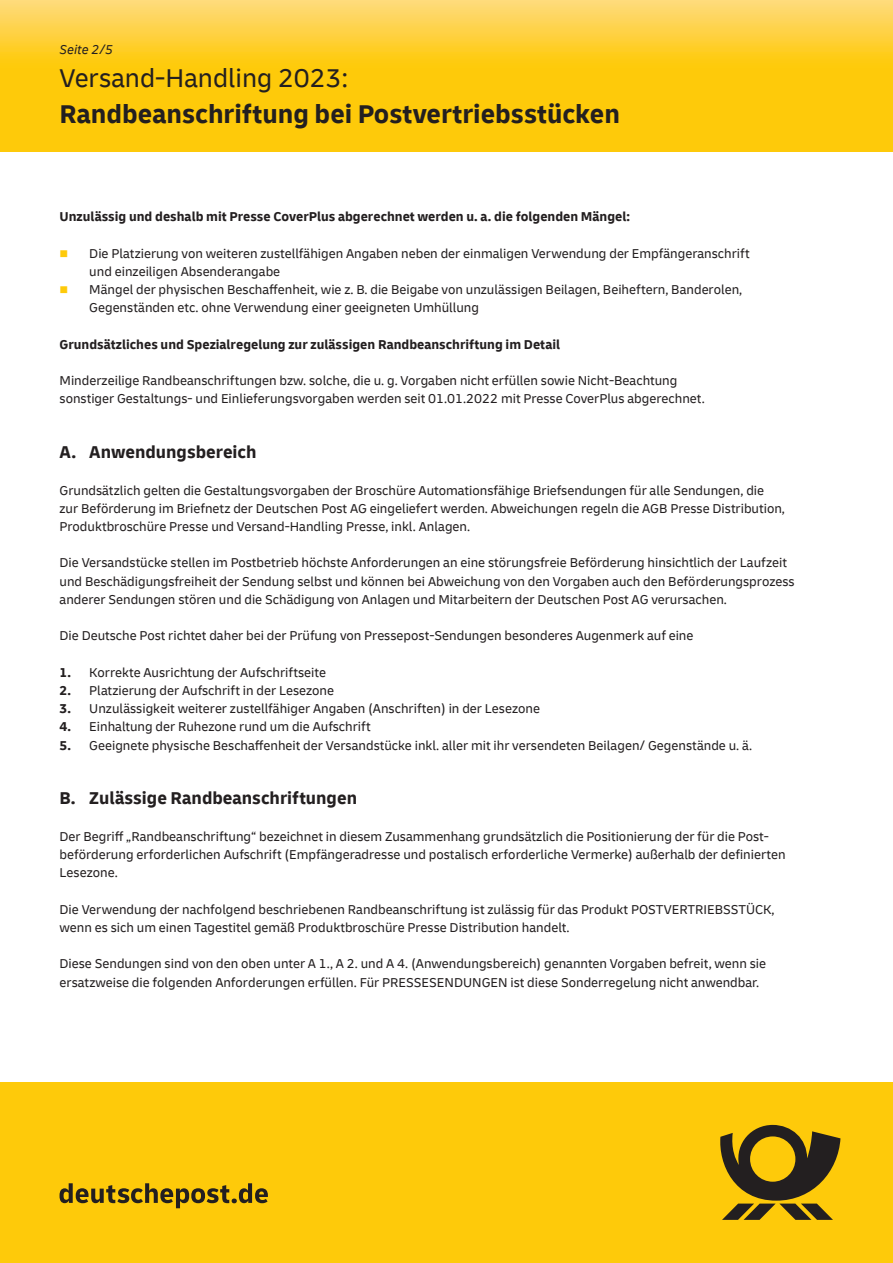
<style>
.page{position:relative;width:893px;height:1263px;background:#fff}
.page>*{position:absolute;margin:0;border:0;box-sizing:border-box;transform-origin:0 0}
.t1{font:700 27px "Delivery";color:#231f20}
.t2{font:27px "Delivery";color:#231f20}
.t3{font:700 18px "Delivery";color:#231f20}
.t4{font:13.5px/18.1px "Delivery";color:#231f20}
.t5{font:700 13.5px "Delivery";color:#231f20}
.t6{font:italic 13.5px "Delivery";color:#231f20}
.s1{color:#feca0a}
.s2{font-weight:700}
</style>
<div class="page">
<svg style="left:0;top:0;width:893px;height:152px;background:#fecd22"></svg>
<div style="left:0;top:1083px;width:893px;height:180px;background:#feca0a"></div>
<svg style="left:60px;top:1183px;width:208px;height:25px"></svg>
<svg style="left:720px;top:1125px;width:120px;height:95px"></svg>
<p class="t6" style="left:60px;top:40px;width:55px">Seite 2/5</p>
<h1 class="t2" style="left:60px;top:62px;width:290px">Versand-Handling 2023:</h1>
<h1 class="t1" style="left:60px;top:97px;width:562px">Randbeanschriftung bei Postvertriebsstücken</h1>
<p class="t5" style="left:60px;top:208px;width:572px">Unzulässig und deshalb mit Presse CoverPlus abgerechnet werden u. a. die folgenden Mängel:</p>
<p class="t4" style="left:89px;top:244px;width:662px;text-indent:-30px"><span class="s1">■</span> Die Platzierung von weiteren zustellfähigen Angaben neben der einmaligen Verwendung der Empfängeranschrift und einzeiligen Absenderangabe</p>
<p class="t4" style="left:89px;top:280px;width:654px;text-indent:-30px"><span class="s1">■</span> Mängel der physischen Beschaffenheit, wie z. B. die Beigabe von unzulässigen Beilagen, Beiheftern, Banderolen,<br>Gegenständen etc. ohne Verwendung einer geeigneten Umhüllung</p>
<p class="t5" style="left:60px;top:336px;width:502px">Grundsätzliches und Spezialregelung zur zulässigen Randbeanschriftung im Detail</p>
<p class="t4" style="left:60px;top:371px;width:647px">Minderzeilige Randbeanschriftungen bzw. solche, die u. g. Vorgaben nicht erfüllen sowie Nicht-Beachtung sonstiger Gestaltungs- und Einlieferungsvorgaben werden seit 01.01.2022 mit Presse CoverPlus abgerechnet.</p>
<h2 class="t3" style="left:60px;top:441px;width:199px">A. Anwendungsbereich</h2>
<p class="t4" style="left:60px;top:481px;width:727px">Grundsätzlich gelten die Gestaltungsvorgaben der Broschüre Automationsfähige Briefsendungen für alle Sendungen, die zur Beförderung im Briefnetz der Deutschen Post AG eingeliefert werden. Abweichungen regeln die AGB Presse Distribution,<br>Produktbroschüre Presse und Versand-Handling Presse, inkl. Anlagen.</p>
<p class="t4" style="left:60px;top:554px;width:737px">Die Versandstücke stellen im Postbetrieb höchste Anforderungen an eine störungsfreie Beförderung hinsichtlich der Laufzeit und Beschädigungsfreiheit der Sendung selbst und können bei Abweichung von den Vorgaben auch den Beförderungsprozess anderer Sendungen stören und die Schädigung von Anlagen und Mitarbeitern der Deutschen Post AG verursachen.</p>
<p class="t4" style="left:60px;top:627px;width:635px">Die Deutsche Post richtet daher bei der Prüfung von Pressepost-Sendungen besonderes Augenmerk auf eine</p>
<p class="t4" style="left:60px;top:663px;width:268px"><span class="s2">1.</span> Korrekte Ausrichtung der Aufschriftseite</p>
<p class="t4" style="left:60px;top:681px;width:276px"><span class="s2">2.</span> Platzierung der Aufschrift in der Lesezone</p>
<p class="t4" style="left:60px;top:700px;width:482px"><span class="s2">3.</span> Unzulässigkeit weiterer zustellfähiger Angaben (Anschriften) in der Lesezone</p>
<p class="t4" style="left:60px;top:718px;width:313px"><span class="s2">4.</span> Einhaltung der Ruhezone rund um die Aufschrift</p>
<p class="t4" style="left:60px;top:736px;width:694px"><span class="s2">5.</span> Geeignete physische Beschaffenheit der Versandstücke inkl. aller mit ihr versendeten Beilagen/ Gegenstände u. ä.</p>
<h2 class="t3" style="left:60px;top:787px;width:299px">B. Zulässige Randbeanschriftungen</h2>
<p class="t4" style="left:60px;top:827px;width:728px">Der Begriff „Randbeanschriftung“ bezeichnet in diesem Zusammenhang grundsätzlich die Positionierung der für die Post&shy;beförderung erforderlichen Aufschrift (Empfängeradresse und postalisch erforderliche Vermerke) außerhalb der definierten<br>Lesezone.</p>
<p class="t4" style="left:60px;top:900px;width:717px">Die Verwendung der nachfolgend beschriebenen Randbeanschriftung ist zulässig für das Produkt POSTVERTRIEBSSTÜCK, wenn es sich um einen Tagestitel gemäß Produktbroschüre Presse Distribution handelt.</p>
<p class="t4" style="left:60px;top:955px;width:708px">Diese Sendungen sind von den oben unter A 1., A 2. und A 4. (Anwendungsbereich) genannten Vorgaben befreit, wenn sie ersatzweise die folgenden Anforderungen erfüllen. Für PRESSESENDUNGEN ist diese Sonderregelung nicht anwendbar.</p>
</div>
